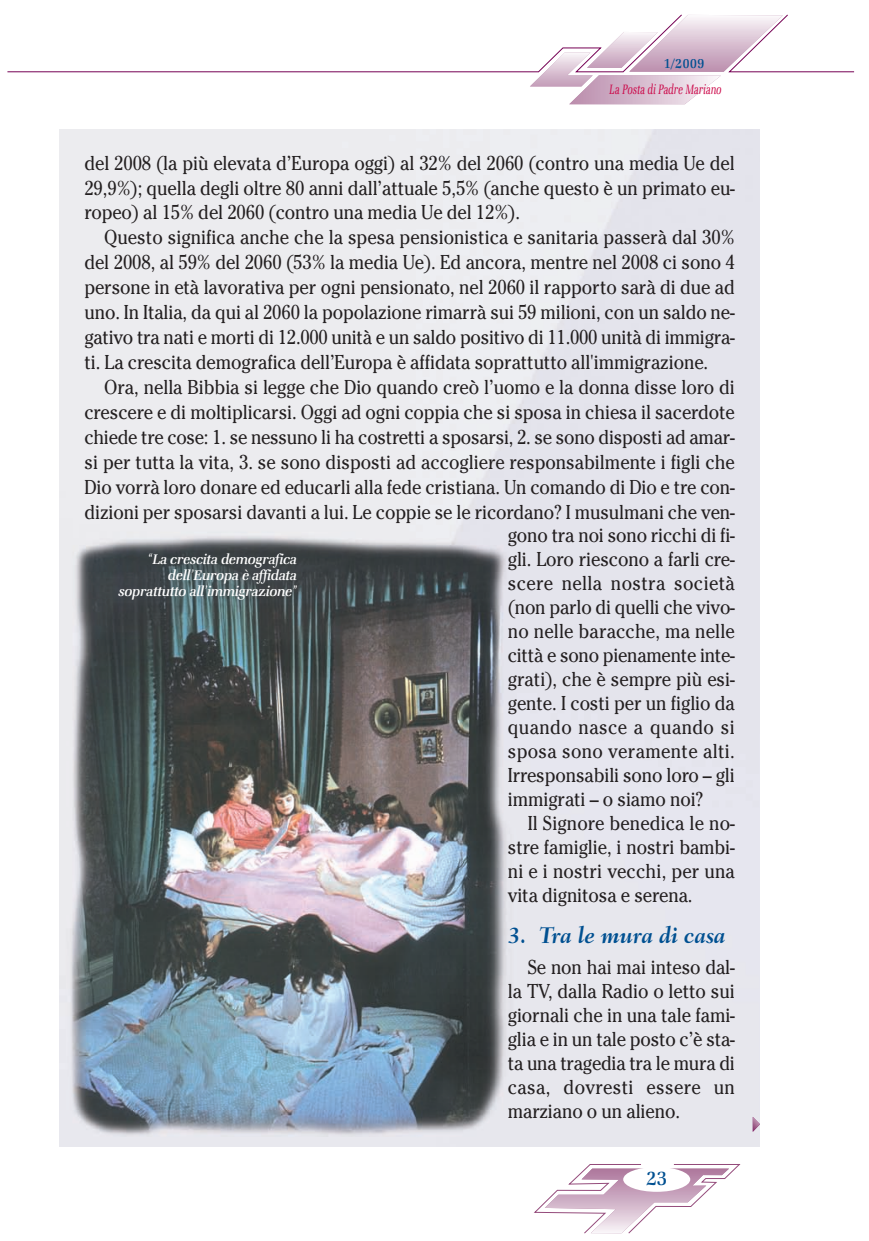
<style>
.page{position:relative;width:869px;height:1241px;background:#fff}
.page>*{position:absolute;margin:0;border:0;box-sizing:border-box;transform-origin:0 0}
.t1{font:italic 700 23.1px "Fairfield LH";letter-spacing:-.005em;color:#005091;scale:.93 1}
.t2{font:300 22.75px "Zapf Book IT Cby BT";color:#005091;scale:.92 1}
.t3{font:19.95px/25px "Cheltenham";letter-spacing:-.005em;color:#231f20;text-align:justify;scale:.9 1}
.t4{font:19.95px "Cheltenham";letter-spacing:.02em;color:#231f20;scale:.9 1}
.t5{font:19.95px "Cheltenham";letter-spacing:.015em;color:#231f20;scale:.9 1}
.t6{font:italic 500 15.75px/16.1px "Zapf Book IT Cby BT";letter-spacing:-.005em;color:#fff;text-align:right;scale:.89 1}
.t7{font:italic 300 15.4px "Zapf Book IT Cby BT";letter-spacing:.02em;color:#cc0d4d;scale:.62 1}
.t8{font:500 15.4px "Zapf Book IT Cby BT";color:#005091;scale:.84 1}
</style>
<div class="page">
<img style="left:60px;top:129px;width:699px;height:1017px">
<svg style="left:752px;top:1116px;width:7px;height:15px"></svg>
<svg style="left:534px;top:1164px;width:207px;height:70px"></svg>
<div style="left:623px;top:1166px;width:67px;height:25px;background:#fff;border-radius:50%"></div>
<svg style="left:7px;top:14px;width:847px;height:90px"></svg>
<p class="t8" style="left:663px;top:58px;width:50px">1/2009</p>
<p class="t7" style="left:609px;top:84px;width:182px">La Posta di Padre Mariano</p>
<p class="t3" style="left:84px;top:150px;width:724px">del 2008 (la più elevata d’Europa oggi) al 32% del 2060 (contro una media Ue del 29,9%); quella degli oltre 80 anni dall’attuale 5,5% (anche questo è un primato eu&shy;ropeo) al 15% del 2060 (contro una media Ue del 12%).</p>
<p class="t3" style="left:84px;top:225px;width:724px;text-indent:20px">Questo significa anche che la spesa pensionistica e sanitaria passerà dal 30% del 2008, al 59% del 2060 (53% la media Ue). Ed ancora, mentre nel 2008 ci sono 4 persone in età lavorativa per ogni pensionato, nel 2060 il rapporto sarà di due ad uno. In Italia, da qui al 2060 la popolazione rimarrà sui 59 milioni, con un saldo ne&shy;gativo tra nati e morti di 12.000 unità e un saldo positivo di 11.000 unità di immigra&shy;ti. La crescita demografica dell’Europa è affidata soprattutto all'immigrazione.</p>
<p class="t3" style="left:104px;top:375px;width:701px">Ora, nella Bibbia si legge che Dio quando creò l’uomo e la donna disse loro di</p>
<p class="t3" style="left:84px;top:400px;width:724px">crescere e di moltiplicarsi. Oggi ad ogni coppia che si sposa in chiesa il sacerdote</p>
<p class="t3" style="left:84px;top:425px;width:723px">chiede tre cose: 1. se nessuno li ha costretti a sposarsi, 2. se sono disposti ad amar-</p>
<p class="t3" style="left:84px;top:450px;width:724px">si per tutta la vita, 3. se sono disposti ad accogliere responsabilmente i figli che</p>
<p class="t3" style="left:84px;top:474px;width:724px">Dio vorrà loro donare ed educarli alla fede cristiana. Un comando di Dio e tre con-</p>
<p class="t3" style="left:84px;top:499px;width:724px">dizioni per sposarsi davanti a lui. Le coppie se le ricordano? I musulmani che ven-</p>
<p class="t3" style="left:507px;top:523px;width:254px">gono tra noi sono ricchi di fi-</p>
<p class="t3" style="left:507px;top:547px;width:254px">gli. Loro riescono a farli cre-</p>
<p class="t4" style="left:507px;top:571px;width:254px">scere nella nostra società</p>
<p class="t3" style="left:507px;top:595px;width:254px">(non parlo di quelli che vivo-</p>
<p class="t3" style="left:507px;top:619px;width:254px">no nelle baracche, ma nelle</p>
<p class="t3" style="left:507px;top:643px;width:254px">città e sono pienamente inte-</p>
<p class="t3" style="left:507px;top:667px;width:254px">grati), che è sempre più esi-</p>
<p class="t3" style="left:507px;top:691px;width:254px">gente. I costi per un figlio da</p>
<p class="t4" style="left:507px;top:715px;width:254px">quando nasce a quando si</p>
<p class="t5" style="left:507px;top:739px;width:254px">sposa sono veramente alti.</p>
<p class="t3" style="left:507px;top:762px;width:254px">Irresponsabili sono loro – gli</p>
<p class="t3" style="left:507px;top:786px;width:219px">immigrati – o siamo noi?</p>
<p class="t3" style="left:527px;top:810px;width:232px">Il Signore benedica le no-</p>
<p class="t3" style="left:507px;top:834px;width:254px">stre famiglie, i nostri bambi-</p>
<p class="t3" style="left:507px;top:858px;width:254px">ni e i nostri vecchi, per una</p>
<p class="t3" style="left:507px;top:882px;width:207px">vita dignitosa e serena.</p>
<p class="t1" style="left:507px;top:926px;width:236px">3. Tra le mura di casa</p>
<p class="t3" style="left:507px;top:954px;width:254px;line-height:24px;text-indent:20px">Se non hai mai inteso dal&shy;la TV, dalla Radio o letto sui giornali che in una tale fami&shy;glia e in un tale posto c’è sta&shy;ta una tragedia tra le mura di casa, dovresti essere un marziano o un alieno.</p>
<p class="t6" style="left:119px;top:552px;width:202px">“La crescita demografica dell’Europa è affidata soprattutto all’immigrazione”</p>
<p class="t2" style="left:646px;top:1169px;width:24px">23</p>
</div>
